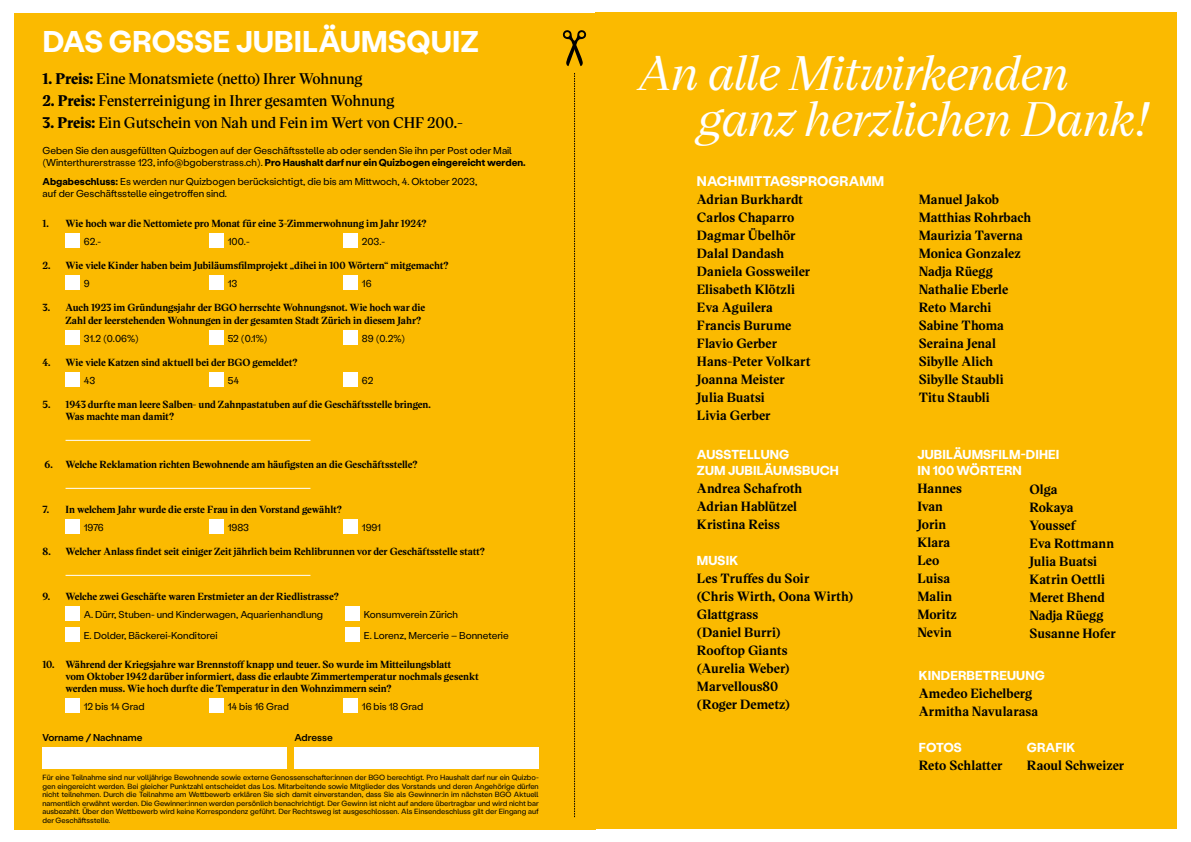
<style>
.page{position:relative;width:1191px;height:842px;background:#fff}
.page>*{position:absolute;margin:0;border:0;box-sizing:border-box;transform-origin:0 0}
.t1{font:italic 500 47px/45.9px "Victor Serif";letter-spacing:-.03em;color:#fff}
.t2{font:700 30px "Stabil Grotesk";letter-spacing:.01em;color:#fff}
.t3{font:600 15px "Victor Serif";letter-spacing:-.02em;color:#000}
.t4{font:700 14px "Stabil Grotesk";letter-spacing:.01em;color:#fff}
.t5{font:700 13px/18px "Victor Serif";color:#000}
.t6{font:700 13px/16px "Stabil Grotesk";letter-spacing:.01em;color:#fff}
.t7{font:700 10px/12px "Victor Serif";letter-spacing:-.015em;color:#000}
.t8{font:10px/12px "Stabil Grotesk";color:#000}
.t9{font:500 10px "Stabil Grotesk";color:#000}
.t10{font:7.5px/8.5px "Stabil Grotesk";color:#000;text-align:justify}
.s1{font-weight:900}
.s2{font-weight:700}
</style>
<div class="page">
<div style="left:595px;top:13px;width:581px;height:816px;background:#fbba00"></div>
<div style="left:14px;top:13px;width:581px;height:816px;background:#fbba00"></div>
<div style="left:66px;top:234px;width:14px;height:14px;background:#fff"></div>
<div style="left:210px;top:234px;width:14px;height:14px;background:#fff"></div>
<div style="left:344px;top:234px;width:14px;height:14px;background:#fff"></div>
<div style="left:66px;top:276px;width:14px;height:14px;background:#fff"></div>
<div style="left:210px;top:276px;width:14px;height:14px;background:#fff"></div>
<div style="left:344px;top:276px;width:14px;height:14px;background:#fff"></div>
<div style="left:66px;top:331px;width:14px;height:14px;background:#fff"></div>
<div style="left:210px;top:331px;width:14px;height:14px;background:#fff"></div>
<div style="left:344px;top:331px;width:14px;height:14px;background:#fff"></div>
<div style="left:66px;top:373px;width:14px;height:14px;background:#fff"></div>
<div style="left:210px;top:373px;width:14px;height:14px;background:#fff"></div>
<div style="left:344px;top:373px;width:14px;height:14px;background:#fff"></div>
<hr style="left:66px;top:440px;width:244px;height:1px;background:#fff">
<hr style="left:66px;top:488px;width:244px;height:1px;background:#fff">
<div style="left:66px;top:520px;width:14px;height:14px;background:#fff"></div>
<div style="left:210px;top:520px;width:14px;height:14px;background:#fff"></div>
<div style="left:344px;top:520px;width:14px;height:14px;background:#fff"></div>
<hr style="left:66px;top:575px;width:244px;height:1px;background:#fff">
<div style="left:66px;top:607px;width:14px;height:14px;background:#fff"></div>
<div style="left:346px;top:607px;width:14px;height:14px;background:#fff"></div>
<div style="left:66px;top:628px;width:14px;height:14px;background:#fff"></div>
<div style="left:346px;top:628px;width:14px;height:14px;background:#fff"></div>
<div style="left:66px;top:699px;width:14px;height:14px;background:#fff"></div>
<div style="left:210px;top:699px;width:14px;height:14px;background:#fff"></div>
<div style="left:344px;top:699px;width:14px;height:14px;background:#fff"></div>
<svg style="left:574px;top:73px;width:1px;height:744px"></svg>
<svg style="left:563px;top:30px;width:23px;height:36px"></svg>
<div style="left:43px;top:748px;width:244px;height:21px;background:#fff"></div>
<div style="left:294px;top:748px;width:245px;height:21px;background:#fff"></div>
<h2 class="t2" style="left:43px;top:21px;width:438px">DAS GROSSE JUBILÄUMSQUIZ</h2>
<h3 class="t3" style="left:43px;top:68px;width:322px"><span class="s1">1. Preis:</span> Eine Monatsmiete (netto) Ihrer Wohnung</h3>
<h3 class="t3" style="left:43px;top:90px;width:354px"><span class="s1">2. Preis:</span> Fensterreinigung in Ihrer gesamten Wohnung</h3>
<h3 class="t3" style="left:43px;top:112px;width:422px"><span class="s1">3. Preis:</span> Ein Gutschein von Nah und Fein im Wert von CHF 200.-</h3>
<p class="t8" style="left:43px;top:144px;width:485px">Geben Sie den ausgefüllten Quizbogen auf der Geschäftsstelle ab oder senden Sie ihn per Post oder Mail (Winterthurerstrasse 123, info@bgoberstrass.ch). <span class="s2">Pro Haushalt darf nur ein Quizbogen eingereicht werden.</span></p>
<p class="t8" style="left:43px;top:175px;width:436px"><span class="s2">Abgabeschluss:</span> Es werden nur Quizbogen berücksichtigt, die bis am Mittwoch, 4. Oktober 2023, auf der Geschäftsstelle eingetroffen sind.</p>
<p class="t7" style="left:43px;top:217px;width:385px">1. Wie hoch war die Nettomiete pro Monat für eine 3-Zimmerwohnung im Jahr 1924?</p>
<p class="t8" style="left:84px;top:235px;width:19px">62.-</p>
<p class="t8" style="left:228px;top:235px;width:23px">100.-</p>
<p class="t8" style="left:362px;top:235px;width:25px">203.-</p>
<p class="t7" style="left:43px;top:259px;width:408px">2. Wie viele Kinder haben beim Jubiläumsfilmprojekt „dihei in 100 Wörtern“ mitgemacht?</p>
<p class="t8" style="left:84px;top:277px;width:7px">9</p>
<p class="t8" style="left:228px;top:277px;width:11px">13</p>
<p class="t8" style="left:362px;top:277px;width:11px">16</p>
<p class="t7" style="left:66px;top:300px;width:361px;line-height:13px;text-indent:-23px">3. Auch 1923 im Gründungsjahr der BGO herrschte Wohnungsnot. Wie hoch war die<br>Zahl der leerstehenden Wohnungen in der gesamten Stadt Zürich in diesem Jahr?</p>
<p class="t8" style="left:84px;top:332px;width:57px">31.2 (0.06%)</p>
<p class="t8" style="left:228px;top:332px;width:41px">52 (0.1%)</p>
<p class="t8" style="left:362px;top:332px;width:45px">89 (0.2%)</p>
<p class="t7" style="left:43px;top:356px;width:257px">4. Wie viele Katzen sind aktuell bei der BGO gemeldet?</p>
<p class="t8" style="left:84px;top:374px;width:13px">43</p>
<p class="t8" style="left:228px;top:374px;width:13px">54</p>
<p class="t8" style="left:362px;top:374px;width:13px">62</p>
<p class="t7" style="left:66px;top:398px;width:367px;text-indent:-23px">5. 1943 durfte man leere Salben- und Zahnpastatuben auf die Geschäftsstelle bringen.<br>Was machte man damit?</p>
<p class="t7" style="left:45px;top:458px;width:374px">6. Welche Reklamation richten Bewohnende am häufigsten an die Geschäftsstelle?</p>
<p class="t7" style="left:43px;top:503px;width:301px">7. In welchem Jahr wurde die erste Frau in den Vorstand gewählt?</p>
<p class="t8" style="left:84px;top:521px;width:22px">1976</p>
<p class="t8" style="left:228px;top:521px;width:23px">1983</p>
<p class="t8" style="left:362px;top:521px;width:21px">1991</p>
<p class="t7" style="left:43px;top:545px;width:444px">8. Welcher Anlass findet seit einiger Zeit jährlich beim Rehlibrunnen vor der Geschäftsstelle statt?</p>
<p class="t7" style="left:43px;top:590px;width:298px">9. Welche zwei Geschäfte waren Erstmieter an der Riedlistrasse?</p>
<p class="t8" style="left:84px;top:608px;width:241px">A. Dürr, Stuben- und Kinderwagen, Aquarienhandlung</p>
<p class="t8" style="left:364px;top:608px;width:96px">Konsumverein Zürich</p>
<p class="t8" style="left:84px;top:629px;width:135px">E. Dolder, Bäckerei-Konditorei</p>
<p class="t8" style="left:364px;top:629px;width:146px">E. Lorenz, Mercerie – Bonneterie</p>
<p class="t7" style="left:66px;top:658px;width:415px;text-indent:-23px">10. Während der Kriegsjahre war Brennstoff knapp und teuer. So wurde im Mitteilungsblatt<br>vom Oktober 1942 darüber informiert, dass die erlaubte Zimmertemperatur nochmals gesenkt werden muss. Wie hoch durfte die Temperatur in den Wohnzimmern sein?</p>
<p class="t8" style="left:84px;top:700px;width:62px">12 bis 14 Grad</p>
<p class="t8" style="left:228px;top:700px;width:63px">14 bis 16 Grad</p>
<p class="t8" style="left:362px;top:700px;width:63px">16 bis 18 Grad</p>
<p class="t9" style="left:43px;top:731px;width:101px">Vorname / Nachname</p>
<p class="t9" style="left:295px;top:731px;width:40px">Adresse</p>
<p class="t10" style="left:43px;top:773px;width:498px">Für eine Teilnahme sind nur volljährige Bewohnende sowie externe Genossenschafter:innen der BGO berechtigt. Pro Haushalt darf nur ein Quizbo&shy;gen eingereicht werden. Bei gleicher Punktzahl entscheidet das Los. Mitarbeitende sowie Mitglieder des Vorstands und deren Angehörige dürfen nicht teilnehmen. Durch die Teilnahme am Wettbewerb erklären Sie sich damit einverstanden, dass Sie als Gewinner:in im nächsten BGO Aktuell namentlich erwähnt werden. Die Gewinner:innen werden persönlich benachrichtigt. Der Gewinn ist nicht auf andere übertragbar und wird nicht bar ausbezahlt. Über den Wettbewerb wird keine Korrespondenz geführt. Der Rechtsweg ist ausgeschlossen. Als Einsendeschluss gilt der Eingang auf der Geschäftsstelle.</p>
<h1 class="t1" style="left:698px;top:49px;width:451px;text-indent:-60px">An alle Mitwirkenden ganz herzlichen Dank!</h1>
<h3 class="t4" style="left:697px;top:171px;width:189px">NACHMITTAGSPROGRAMM</h3>
<h3 class="t5" style="left:697px;top:190px;width:115px">Adrian Burkhardt<br>Carlos Chaparro<br>Dagmar Übelhör<br>Dalal Dandash<br>Daniela Gossweiler<br>Elisabeth Klötzli<br>Eva Aguilera<br>Francis Burume<br>Flavio Gerber<br>Hans-Peter Volkart<br>Joanna Meister<br>Julia Buatsi<br>Livia Gerber</h3>
<h3 class="t5" style="left:918px;top:190px;width:114px">Manuel Jakob<br>Matthias Rohrbach<br>Maurizia Taverna<br>Monica Gonzalez<br>Nadja Rüegg<br>Nathalie Eberle<br>Reto Marchi<br>Sabine Thoma<br>Seraina Jenal<br>Sibylle Alich<br>Sibylle Staubli<br>Titu Staubli</h3>
<h3 class="t6" style="left:697px;top:446px;width:143px">AUSSTELLUNG<br>ZUM JUBILÄUMSBUCH</h3>
<h3 class="t5" style="left:697px;top:478px;width:107px">Andrea Schafroth<br>Adrian Hablützel<br>Kristina Reiss</h3>
<h3 class="t6" style="left:697px;top:552px;width:43px">MUSIK</h3>
<h3 class="t5" style="left:697px;top:568px;width:158px">Les Truffes du Soir<br>(Chris Wirth, Oona Wirth)<br>Glattgrass<br>(Daniel Burri)<br>Rooftop Giants<br>(Aurelia Weber)<br>Marvellous80<br>(Roger Demetz)</h3>
<h3 class="t6" style="left:917px;top:446px;width:144px">JUBILÄUMSFILM-DIHEI<br>IN 100 WÖRTERN</h3>
<h3 class="t5" style="left:917px;top:478px;width:46px">Hannes<br>Ivan<br>Jorin<br>Klara<br>Leo<br>Luisa<br>Malin<br>Moritz<br>Nevin</h3>
<h3 class="t5" style="left:1029px;top:480px;width:88px">Olga<br>Rokaya<br>Youssef<br>Eva Rottmann<br>Julia Buatsi<br>Katrin Oettli<br>Meret Bhend<br>Nadja Rüegg<br>Susanne Hofer</h3>
<h3 class="t6" style="left:918px;top:667px;width:127px">KINDERBETREUUNG</h3>
<h3 class="t5" style="left:918px;top:684px;width:121px">Amedeo Eichelberg<br>Armitha Navularasa</h3>
<h3 class="t6" style="left:918px;top:739px;width:44px">FOTOS</h3>
<h3 class="t6" style="left:1026px;top:739px;width:50px">GRAFIK</h3>
<h3 class="t5" style="left:918px;top:756px;width:85px">Reto Schlatter</h3>
<h3 class="t5" style="left:1026px;top:756px;width:99px">Raoul Schweizer</h3>
</div>
